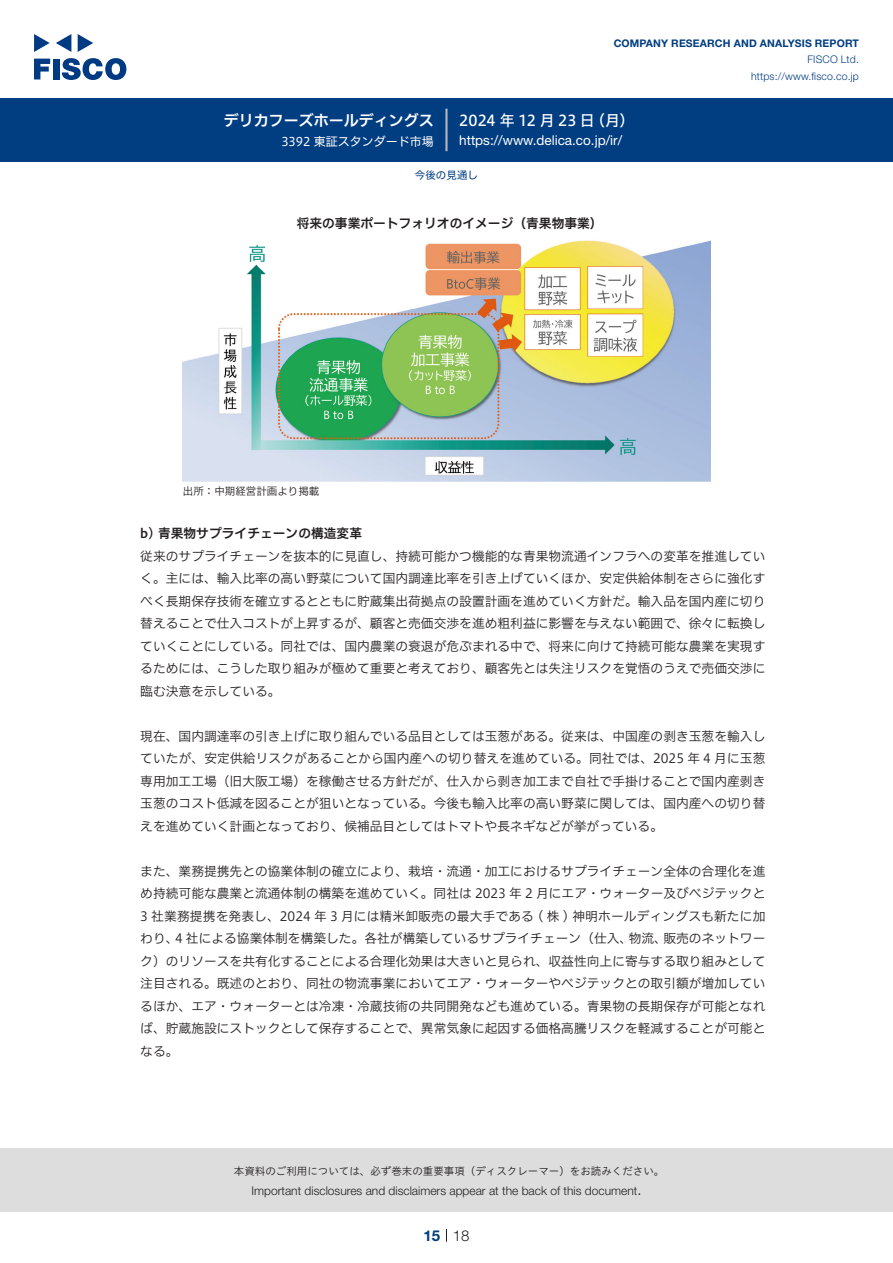
<style>
.page{position:relative;width:893px;height:1263px;background:#fff}
.page>*{position:absolute;margin:0;border:0;box-sizing:border-box;transform-origin:0 0}
.t1{font:15px "Hiragino UD Sans F Std N W5";letter-spacing:.005em;color:#fff}
.t2{font:15px "Hiragino UD Sans F Std N W6";color:#fff}
.t3{font:300 15px "Helvetica Neue LT Std";color:#231f20}
.t4{font:700 15px "Helvetica Neue LT Std";color:#003d81}
.t5{font:13.5px "Helvetica Neue LT Std";color:#fff}
.本文3mm{font:12.75px/22.5px "Hiragino UD Sans F Std N W3";color:#231f20;text-align:justify}
.チャートタイトル{font:12.75px "Hiragino UD Sans F Std N W6";color:#231f20}
.小タイトル3mm{font:12.75px "Hiragino UD Sans F Std N W6";color:#231f20}
.t6{font:300 12px "Helvetica Neue LT Std";color:#231f20}
.t7{font:12px "Hiragino UD Sans F Std N W4";color:#fff}
.t8{font:10.5px "Hiragino UD Sans Std W3";color:#231f20}
.t9{font:700 10.5px "Helvetica Neue LT Std";letter-spacing:.015em;color:#003d81}
.t10{font:300 10.5px/16.5px "Helvetica Neue LT Std";letter-spacing:.015em;color:#003d81;text-align:right}
.表組み基本スタイル{font:10.5px "Hiragino UD Sans F Std N W3";color:#231f20}
.ヘッダー{font:10.5px "Hiragino UD Sans F Std N W4";color:#003d81}
</style>
<div class="page">
<div style="left:0;top:1148px;width:893px;height:64px;background:#ddd"></div>
<svg style="left:34px;top:59px;width:16px;height:20px"></svg>
<div style="left:53px;top:59px;width:6px;height:20px;background:#003a83"></div>
<svg style="left:62px;top:58px;width:64px;height:22px"></svg>
<svg style="left:34px;top:34px;width:16px;height:18px"></svg>
<svg style="left:78px;top:34px;width:15px;height:18px"></svg>
<svg style="left:56px;top:34px;width:15px;height:18px"></svg>
<div style="left:0;top:98px;width:893px;height:64px;background:#003d81"></div>
<hr style="left:445px;top:109px;width:3px;height:42px;background:#b5b5b6">
<svg style="left:446px;top:1229px;width:1px;height:13px"></svg>
<img style="left:183px;top:240px;width:527px;height:242px">
<p class="t2" style="left:224px;top:109px;width:212px">デリカフーズホールディングス</p>
<p class="t7" style="left:281px;top:132px;width:154px">3392 東証スタンダード市場</p>
<p class="t9" style="left:614px;top:37px;width:247px">COMPANY RESEARCH AND ANALYSIS REPORT</p>
<p class="t10" style="left:751px;top:51px;width:109px">FISCO Ltd. https://www.fisco.co j p.</p>
<p class="t1" style="left:590px;top:109px;width:46px">（月(</p>
<p class="t1" style="left:459px;top:109px;width:137px">2024 年 12 月23 日</p>
<p class="t5" style="left:459px;top:132px;width:164px">https://www.delica. c o j p. /i r/</p>
<p class="ヘッダー" style="left:415px;top:167px;width:64px">今後の見通し</p>
<p class="チャートタイトル" style="left:297px;top:214px;width:308px">将来の事業ポートフォリオのイメージ（青果物事業(</p>
<p class="表組み基本スタイル" style="left:183px;top:483px;width:138px">出所：中期経営計画より掲載</p>
<p class="小タイトル3mm" style="left:140px;top:524px;width:223px">b) 青果物サプライチェーンの構造変革</p>
<p class="本文3mm" style="left:140px;top:544px;width:627px">従来のサプライチェーンを抜本的に見直し、持続可能かつ機能的な青果物流通インフラへの変革を推進していく。主には、輸入比率の高い野菜について国内調達比率を引き上げていくほか、安定供給体制をさらに強化すべく長期保存技術を確立するとともに貯蔵集出荷拠点の設置計画を進めていく方針だ。輸入品を国内産に切り替えることで仕入コストが上昇するが、顧客と売価交渉を進め粗利益に影響を与えない範囲で、徐々に転換していくことにしている。同社では、国内農業の衰退が危ぶまれる中で、将来に向けて持続可能な農業を実現するためには、こうした取り組みが極めて重要と考えており、顧客先とは失注リスクを覚悟のうえで売価交渉に臨む決意を示している。</p>
<p class="本文3mm" style="left:140px;top:724px;width:627px">現在、国内調達率の引き上げに取り組んでいる品目としては玉葱がある。従来は、中国産の剥き玉葱を輸入していたが、安定供給リスクがあることから国内産への切り替えを進めている。同社では、2025 年 4 月に玉葱専用加工工場（旧大阪工場）を稼働させる方針だが、仕入から剥き加工まで自社で手掛けることで国内産剥き玉葱のコスト低減を図ることが狙いとなっている。今後も輸入比率の高い野菜に関しては、国内産への切り替えを進めていく計画となっており、候補品目としてはトマトや長ネギなどが挙がっている。</p>
<p class="本文3mm" style="left:140px;top:859px;width:627px;text-align:right">また、業務提携先との協業体制の確立により、栽培・流通・加工におけるサプライチェーン全体の合理化を進め持続可能な農業と流通体制の構築を進めていく。同社は 2023 年 2 月にエア・ウォーター及びベジテックと3 社業務提携を発表し、2024 年 3 月には精米卸販売の最大手である ( 株 ) 神明ホールディングスも新たに加販売のネットワー</p>
<p class="本文3mm" style="left:175px;top:926px;width:459px">4 社による協業体制を構築した。各社が構築しているサプライチェーン（仕入、</p>
<p class="本文3mm" style="left:629px;top:926px;width:40px">物流、</p>
<p class="本文3mm" style="left:140px;top:926px;width:627px;text-align:left">わり、<br>ク）のリソースを共有化することによる合理化効果は大きいと見られ、収益性向上に寄与する取り組みとして注目される。既述のとおり、同社の物流事業においてエア・ウォーターやベジテックとの取引額が増加しているほか、エア・ウォーターとは冷凍・冷蔵技術の共同開発なども進めている。青果物の長期保存が可能となれば、貯蔵施設にストックとして保存することで、異常気象に起因する価格高騰リスクを軽減することが可能となる。</p>
<p class="t8" style="left:234px;top:1163px;width:432px">本資料のご利用については、必ず巻末の重要事項（ディスクレーマー）をお読みください。</p>
<p class="t3" style="left:637px;top:1180px;width:6px">.</p>
<p class="t6" style="left:251px;top:1183px;width:387px">Important disclosures and disclaimers appear at the back of this document</p>
<p class="t4" style="left:423px;top:1226px;width:18px">15</p>
<p class="t3" style="left:453px;top:1226px;width:18px">18</p>
</div>
